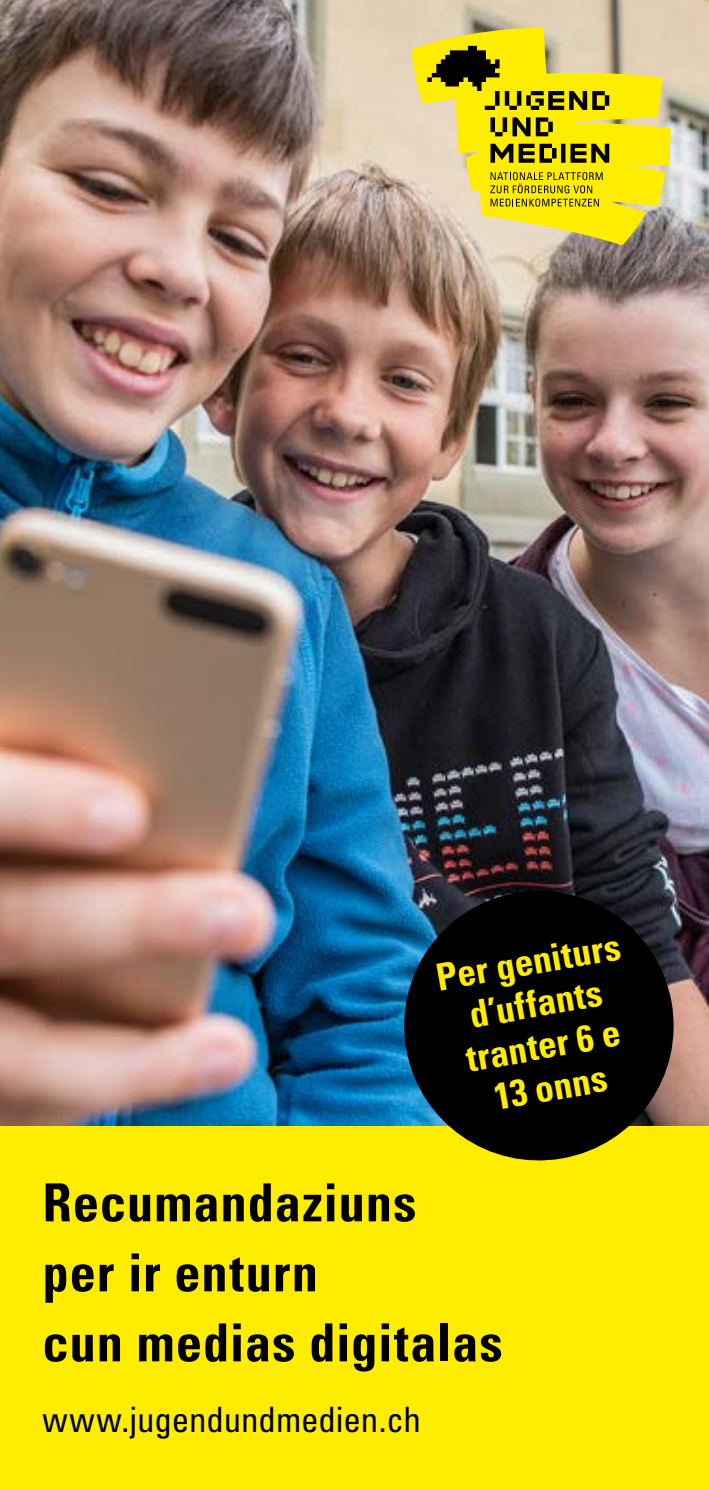
<style>
.page{position:relative;width:709px;height:1489px;background:#fff}
.page>*{position:absolute;margin:0;border:0;box-sizing:border-box;transform-origin:0 0}
.t1{font:700 condensed 52.5px/70px "Univers LT Std";letter-spacing:.015em;color:#000}
.t2{font:700 condensed 37.5px/42.5px "Univers LT Std";color:#ffed00;text-align:center}
.t3{font:condensed 35px "Univers LT Std";letter-spacing:-.005em;color:#000}
</style>
<div class="page">
<img style="left:0;top:0;width:709px;height:1125px">
<svg style="left:412px;top:27px;width:258px;height:218px;background:#e6d65c"></svg>
<svg style="left:427px;top:46px;width:182px;height:117px;background:#c0b220"></svg>
<svg style="left:490px;top:172px;width:112px;height:21px;background:#c6b800"></svg>
<svg style="left:490px;top:199px;width:109px;height:7px"></svg>
<div style="left:0;top:1126px;width:709px;height:362px;background:#ffed00"></div>
<svg style="left:393px;top:880px;width:291px;height:281px;background:#1f2418"></svg>
<p class="t2" style="left:433px;top:956px;width:188px;rotate:-10deg">Per geniturs d’uffants tranter 6 e<br>13 onns</p>
<p class="t1" style="left:43px;top:1167px;width:461px">Recumandaziuns<br>per ir enturn<br>cun medias digitalas</p>
<p class="t3" style="left:43px;top:1397px;width:380px">www.jugendundmedien.ch</p>
</div>
